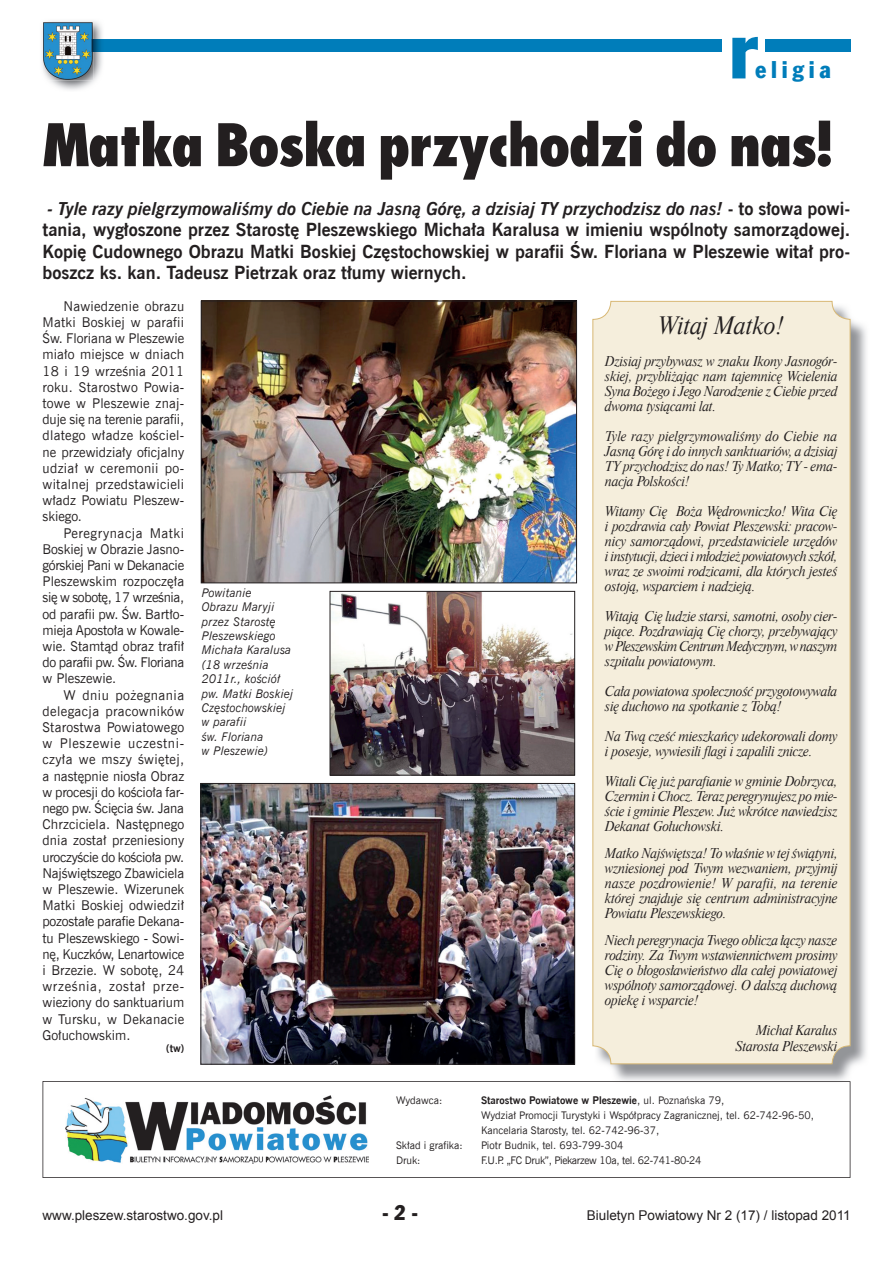
<style>
.page{position:relative;width:893px;height:1263px;background:#fff}
.page>*{position:absolute;margin:0;border:0;box-sizing:border-box;transform-origin:0 0}
.t1{font:81px "Frank Goth Cn EU";color:#007dba}
.t2{font:800 57px "Fujiyama";letter-spacing:-.025em;color:#231f20}
.t3{font:italic 24px "Dutch 801 Hd EU";color:#231f20}
.t4{font:24px "Frank Goth Cn EU";letter-spacing:.2em;color:#007dba}
.t5{font:21px "Frank Goth Cn EU";color:#231f20}
.t6{font:700 18px/21.6px "News Goth EU";color:#231f20;text-align:justify}
.t7{font:italic 13.5px/15px "Dutch 801 Hd EU";letter-spacing:-.01em;color:#231f20;text-align:justify}
.t8{font:13.5px/16.2px "News Goth EU";color:#231f20;text-align:justify}
.t9{font:13.5px "Arial";color:#231f20}
.t10{font:italic 12px/14.4px "News Goth EU";color:#231f20}
.t11{font:10.5px/15px "News Goth EU";color:#231f20}
.t12{font:10.5px "News Goth EU";letter-spacing:-.03em;color:#231f20}
.t13{font:700 10.5px "News Goth EU";color:#231f20}
.s1{font-style:italic}
.s2{font-weight:700}
</style>
<div class="page">
<img style="left:601px;top:318px;width:265px;height:765px">
<div style="left:593px;top:301px;width:257px;height:763px;background:#f5eedc;border-radius:18px"></div>
<svg style="left:43px;top:1081px;width:807px;height:97px"></svg>
<img style="left:65px;top:1096px;width:303px;height:67px">
<div style="left:87px;top:39px;width:634px;height:13px;background:#007dba"></div>
<img style="left:42px;top:21px;width:60px;height:69px">
<img style="left:43px;top:22px;width:50px;height:59px">
<svg style="left:87px;top:39px;width:15px;height:13px"></svg>
<div style="left:765px;top:39px;width:85px;height:12px;background:#007dba"></div>
<img style="left:332px;top:593px;width:241px;height:180px">
<div style="left:330px;top:591px;width:245px;height:184px;border:1px solid #231f20"></div>
<img style="left:203px;top:785px;width:370px;height:277px">
<div style="left:201px;top:783px;width:374px;height:281px;border:1px solid #231f20"></div>
<img style="left:203px;top:303px;width:372px;height:278px">
<div style="left:201px;top:301px;width:376px;height:282px;border:1px solid #231f20"></div>
<h1 class="t1" style="left:729px;top:-3px;width:31px">r</h1>
<h3 class="t4" style="left:755px;top:54px;width:78px">eligia</h3>
<h2 class="t2" style="left:43px;top:107px;width:792px">Matka Boska przychodzi do nas!</h2>
<p class="t6" style="left:43px;top:198px;width:809px"><span class="s1">- Tyle razy pielgrzymowaliśmy do Ciebie na Jasną Górę, a dzisiaj TY przychodzisz do nas!</span> - to słowa powi&shy;tania, wygłoszone przez Starostę Pleszewskiego Michała Karalusa w imieniu wspólnoty samorządowej.<br>Kopię Cudownego Obrazu Matki Boskiej Częstochowskiej w parafii Św. Floriana w Pleszewie witał pro&shy;boszcz ks. kan. Tadeusz Pietrzak oraz tłumy wiernych.</p>
<p class="t8" style="left:43px;top:298px;width:143px;text-indent:21px">Nawiedzenie obrazu Matki Boskiej w parafii Św. Floriana w Pleszewie miało miejsce w dniach 18 i 19 września 2011 roku. Starostwo Powia&shy;towe w Pleszewie znaj&shy;duje się na terenie parafii, dlatego władze kościel&shy;ne przewidziały oficjalny udział w ceremonii po&shy;witalnej przedstawicieli władz Powiatu Pleszew&shy;skiego.</p>
<p class="t8" style="left:43px;top:525px;width:143px;text-indent:21px">Peregrynacja Matki Boskiej w Obrazie Jasno&shy;górskiej Pani w Dekanacie Pleszewskim rozpoczęła się w sobotę, 17 września, od parafii pw. Św. Bartło&shy;mieja Apostoła w Kowale&shy;wie. Stamtąd obraz trafił do parafii pw. Św. Floriana w Pleszewie.</p>
<p class="t8" style="left:43px;top:687px;width:143px;text-indent:21px">W dniu pożegnania delegacja pracowników Starostwa Powiatowego w Pleszewie uczestni&shy;czyła we mszy świętej, a następnie niosła Obraz w procesji do kościoła far&shy;nego pw. Ścięcia św. Jana Chrzciciela. Następnego dnia został przeniesiony uroczyście do kościoła pw.<br>Najświętszego Zbawiciela w Pleszewie. Wizerunek Matki Boskiej odwiedził pozostałe parafie Dekana&shy;tu Pleszewskiego - Sowi&shy;nę, Kuczków, Lenartowice i Brzezie. W sobotę, 24 września, został prze&shy;wieziony do sanktuarium w Tursku, w Dekanacie Gołuchowskim.</p>
<p class="t13" style="left:166px;top:1042px;width:19px">(tw)</p>
<p class="t10" style="left:202px;top:586px;width:93px">Powitanie<br>Obrazu Maryji przez Starostę<br>Pleszewskiego<br>Michała Karalusa (18 września<br>2011r., kościół pw. Matki Boskiej<br>Częstochowskiej w parafii<br>św. Floriana<br>w Pleszewie)</p>
<h3 class="t3" style="left:658px;top:311px;width:127px">Witaj Matko!</h3>
<p class="t7" style="left:605px;top:353px;width:234px">Dzisiaj przybywasz w znaku Ikony Jasnogór&shy;skiej, przybliżając nam tajemnicę Wcielenia Syna Bożego i Jego Narodzenie z Ciebie przed dwoma tysiącami lat.</p>
<p class="t7" style="left:605px;top:428px;width:234px">Tyle razy pielgrzymowaliśmy do Ciebie na Jasną Górę i do innych sanktuariów, a dzisiaj TY przychodzisz do nas! Ty Matko; TY - ema&shy;nacja Polskości!</p>
<p class="t7" style="left:605px;top:503px;width:234px">Witamy Cię Boża Wędrowniczko! Wita Cię i pozdrawia cały Powiat Pleszewski: pracow&shy;nicy samorządowi, przedstawiciele urzędów i instytucji, dzieci i młodzież powiatowych szkół, wraz ze swoimi rodzicami, dla których jesteś ostoją, wsparciem i nadzieją.</p>
<p class="t7" style="left:605px;top:608px;width:234px">Witają Cię ludzie starsi, samotni, osoby cier&shy;piące. Pozdrawiają Cię chorzy, przebywający w Pleszewskim Centrum Medycznym, w naszym szpitalu powiatowym.</p>
<p class="t7" style="left:605px;top:683px;width:234px">Cała powiatowa społeczność przygotowywała się duchowo na spotkanie z Tobą!</p>
<p class="t7" style="left:605px;top:728px;width:234px">Na Twą cześć mieszkańcy udekorowali domy i posesje, wywiesili flagi i zapalili znicze.</p>
<p class="t7" style="left:605px;top:773px;width:234px">Witali Cię już parafianie w gminie Dobrzyca, Czermin i Chocz. Teraz peregrynujesz po mie&shy;ście i gminie Pleszew. Już wkrótce nawiedzisz Dekanat Gołuchowski.</p>
<p class="t7" style="left:605px;top:845px;width:234px">Matko Najświętsza! To właśnie w tej świątyni, wzniesionej pod Twym wezwaniem, przyjmij nasze pozdrowienie! W parafii, na terenie której znajduje się centrum administracyjne Powiatu Pleszewskiego.</p>
<p class="t7" style="left:605px;top:932px;width:234px">Niech peregrynacja Twego oblicza łączy nasze rodziny. Za Twym wstawiennictwem prosimy Cię o błogosławieństwo dla całej powiatowej wspólnoty samorządowej. O dalszą duchową opiekę i wsparcie!</p>
<p class="t7" style="left:736px;top:1022px;width:103px;line-height:16.2px;text-align:right">Michał Karalus<br>Starosta Pleszewski</p>
<p class="t11" style="left:396px;top:1093px;width:48px">Wydawca:</p>
<p class="t11" style="left:481px;top:1093px;width:334px"><span class="s2">Starostwo Powiatowe w Pleszewie</span>, ul. Poznańska 79,<br>Wydział Promocji Turystyki i Współpracy Zagranicznej, tel. 62-742-96-50,<br>Kancelaria Starosty, tel. 62-742-96-37,</p>
<p class="t11" style="left:396px;top:1138px;width:68px">Skład i grafika:</p>
<p class="t11" style="left:481px;top:1138px;width:144px">Piotr Budnik, tel. 693-799-304</p>
<p class="t11" style="left:396px;top:1153px;width:26px">Druk:</p>
<p class="t12" style="left:481px;top:1154px;width:222px">F.U.P. „FC Druk”, Piekarzew 10a, tel. 62-741-80-24</p>
<p class="t9" style="left:43px;top:1206px;width:182px">www.pleszew.starostwo.gov.pl</p>
<h3 class="t5" style="left:382px;top:1198px;width:37px">- 2 -</h3>
<p class="t9" style="left:587px;top:1206px;width:265px">Biuletyn Powiatowy Nr 2 (17) / listopad 2011</p>
</div>
